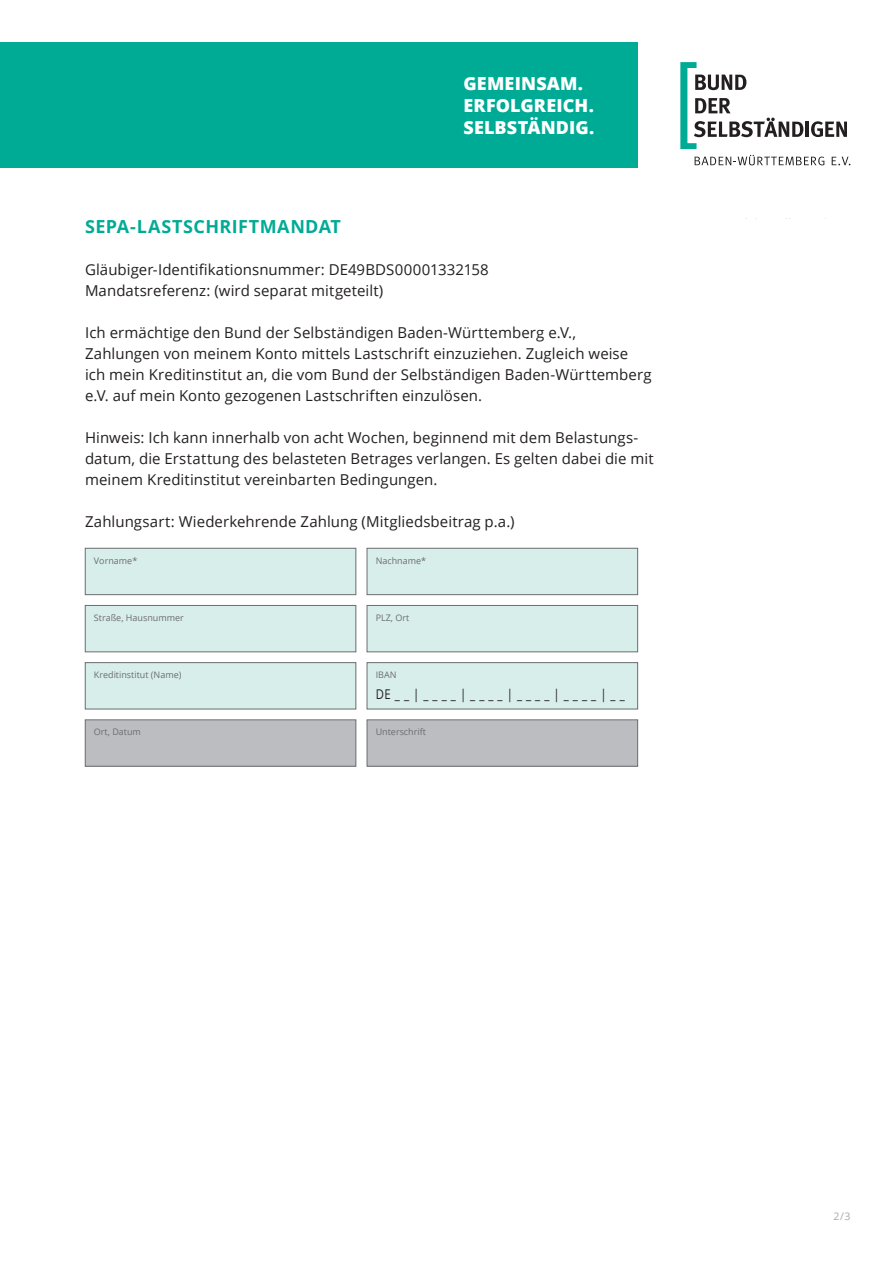
<style>
.page{position:relative;width:893px;height:1263px;background:#fff}
.page>*{position:absolute;margin:0;border:0;box-sizing:border-box;transform-origin:0 0}
.t1{font:800 19.95px/22.5px "Open Sans";color:#fff}
.t2{font:800 18px/21.6px "Open Sans";letter-spacing:.005em;color:#fff}
.t3{font:700 18px "Open Sans";letter-spacing:.025em;color:#00ab95}
.t4{font:15px/21px "Open Sans";letter-spacing:.005em;color:#231f20}
.t5{font:13.5px "Open Sans";color:#231f20;scale:.84 1}
.t6{font:10.5px "Open Sans";color:#a8a9ad}
.t7{font:9px "Open Sans";color:#6c6d70}
</style>
<div class="page">
<hr style="left:806px;top:122px;width:3px;height:15px;background:#231f20">
<svg style="left:811px;top:121px;width:36px;height:16px"></svg>
<svg style="left:680px;top:62px;width:123px;height:87px"></svg>
<svg style="left:695px;top:155px;width:129px;height:10px"></svg>
<svg style="left:832px;top:157px;width:18px;height:8px"></svg>
<div style="left:0;top:43px;width:638px;height:125px;background:#00ab95"></div>
<div style="left:85px;top:548px;width:271px;height:47px;background:#d8eeea"></div>
<div style="left:85px;top:548px;width:271px;height:47px;border:1px solid #6c6d70"></div>
<div style="left:85px;top:605px;width:271px;height:47px;background:#d8eeea"></div>
<div style="left:85px;top:605px;width:271px;height:47px;border:1px solid #6c6d70"></div>
<div style="left:85px;top:663px;width:271px;height:46px;background:#d8eeea"></div>
<div style="left:85px;top:662px;width:271px;height:47px;border:1px solid #6c6d70"></div>
<div style="left:367px;top:548px;width:271px;height:47px;background:#d8eeea"></div>
<div style="left:367px;top:548px;width:271px;height:47px;border:1px solid #6c6d70"></div>
<div style="left:367px;top:605px;width:271px;height:47px;background:#d8eeea"></div>
<div style="left:367px;top:605px;width:271px;height:47px;border:1px solid #6c6d70"></div>
<div style="left:367px;top:663px;width:271px;height:46px;background:#d8eeea"></div>
<div style="left:367px;top:662px;width:271px;height:47px;border:1px solid #6c6d70"></div>
<div style="left:85px;top:720px;width:271px;height:46px;background:#bcbdc0"></div>
<div style="left:85px;top:720px;width:271px;height:46px;border:1px solid #6c6d70"></div>
<div style="left:367px;top:720px;width:271px;height:46px;background:#bcbdc0"></div>
<div style="left:367px;top:720px;width:271px;height:46px;border:1px solid #6c6d70"></div>
<p class="t2" style="left:463px;top:72px;width:132px">GEMEINSAM.<br>ERFOLGREICH.<br>SELBSTÄNDIG.</p>
<h1 class="t1" style="left:467px;top:84px;width:139px">Gemeinsam. er folg reich.</h1>
<p class="t3" style="left:85px;top:214px;width:257px">SEPA-LASTSCHRIFTMANDAT</p>
<p class="t4" style="left:85px;top:258px;width:405px">Gläubiger-Identifikationsnummer: DE49BDS00001332158</p>
<p class="t4" style="left:85px;top:279px;width:300px">Mandatsreferenz: (wird separat mitgeteilt)</p>
<p class="t4" style="left:85px;top:321px;width:492px">Ich ermächtige den Bund der Selbständigen Baden-Württemberg e.V.,</p>
<p class="t4" style="left:85px;top:342px;width:568px">Zahlungen von meinem Konto mittels Lastschrift einzuziehen. Zugleich weise ich mein Kreditinstitut an, die vom Bund der Selbständigen Baden-Württemberg e.V. auf mein Konto gezogenen Lastschriften einzulösen.</p>
<p class="t4" style="left:85px;top:426px;width:570px">Hinweis: Ich kann innerhalb von acht Wochen, beginnend mit dem Belastungs&shy;datum, die Erstattung des belasteten Betrages verlangen. Es gelten dabei die mit meinem Kreditinstitut vereinbarten Bedingungen.</p>
<p class="t4" style="left:85px;top:510px;width:431px">Zahlungsart: Wiederkehrende Zahlung (Mitgliedsbeitrag p.a.)</p>
<p class="t7" style="left:94px;top:554px;width:45px">Vorname*</p>
<p class="t7" style="left:376px;top:554px;width:52px">Nachname*</p>
<p class="t7" style="left:94px;top:612px;width:91px">Straße, Hausnummer</p>
<p class="t7" style="left:94px;top:669px;width:89px">Kreditinstitut (Name)</p>
<p class="t7" style="left:376px;top:612px;width:35px">PLZ, Ort</p>
<p class="t7" style="left:376px;top:669px;width:22px">IBAN</p>
<p class="t5" style="left:376px;top:684px;width:298px">DE _ _ | _ _ _ _ | _ _ _ _ | _ _ _ _ | _ _ _ _ | _ _</p>
<p class="t7" style="left:94px;top:726px;width:49px">Ort, Datum</p>
<p class="t7" style="left:376px;top:726px;width:52px">Unterschrift</p>
<p class="t6" style="left:833px;top:1209px;width:18px">2/3</p>
</div>
